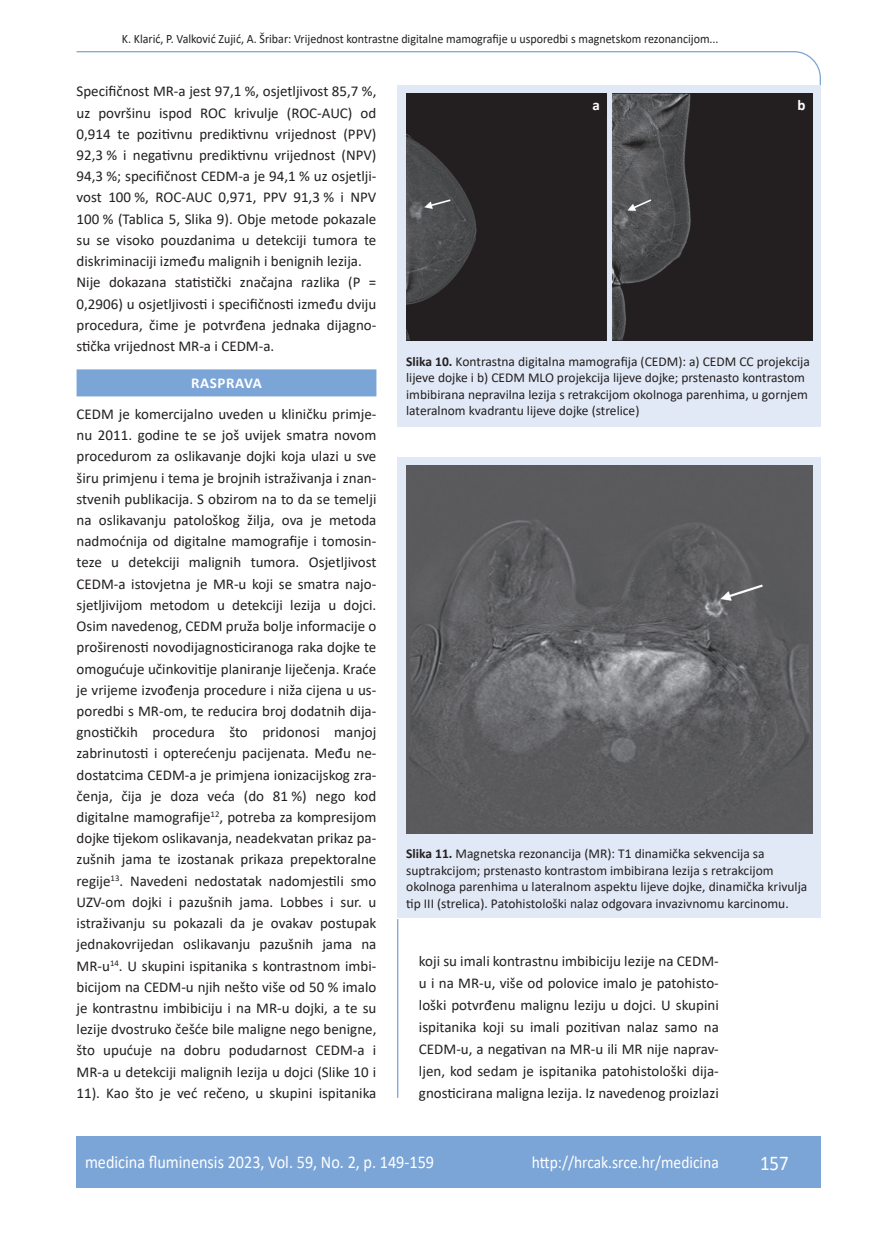
<style>
.page{position:relative;width:872px;height:1234px;background:#fff}
.page>*{position:absolute;margin:0;border:0;box-sizing:border-box;transform-origin:0 0}
.t1{font:21px "Calibri";color:#fff;scale:.9 1}
.t2{font:18px "Calibri";color:#fff;scale:.9 1}
.t3{font:17.25px "Calibri";color:#fff;scale:.9 1}
.osnovni_tekst{font:15px/21.1px "Calibri";color:#231f20;text-align:justify}
.naslov_ruler{font:700 15px "Calibri";letter-spacing:.04em;color:#fff}
.potpis_slika{font:700 15px "Calibri";color:#fff}
.potpis_slika-2{font:13.5px/16.5px "Calibri";color:#231f20}
.glava{font:12.75px "Calibri";color:#231f20;scale:.94 1}
.s1{font-weight:700}
</style>
<div class="page">
<svg style="left:76px;top:51px;width:745px;height:275px"></svg>
<hr style="left:397px;top:918px;width:1px;height:179px;background:#7ca5d7">
<div style="left:77px;top:1135px;width:744px;height:51px;background:#7ca5d7"></div>
<div style="left:77px;top:369px;width:299px;height:27px;background:#7ca5d7"></div>
<div style="left:398px;top:456px;width:423px;height:461px;background:#e1e9f6"></div>
<img style="left:406px;top:465px;width:406px;height:368px">
<div style="left:398px;top:85px;width:423px;height:341px;background:#e1e9f6"></div>
<img style="left:406px;top:94px;width:406px;height:247px">
<div style="left:585px;top:94px;width:22px;height:21px;background:#231f20"></div>
<div style="left:790px;top:94px;width:22px;height:21px;background:#231f20"></div>
<p class="glava" style="left:122px;top:29px;width:636px">K. Klarić, P. Valković Zujić, A. Šribar: Vrijednost kontrastne digitalne mamografije u usporedbi s magnetskom rezonancijom...</p>
<p class="osnovni_tekst" style="left:77px;top:80px;width:301px">Specifičnost MR-a jest 97,1 %, osjetljivost 85,7 %, uz površinu ispod ROC krivulje (ROC-AUC) od 0,914 te pozitivnu prediktivnu vrijednost (PPV)<br>92,3 % i negativnu prediktivnu vrijednost (NPV)<br>94,3 %; specifičnost CEDM-a je 94,1 % uz osjetlji&shy;vost 100 %, ROC-AUC 0,971, PPV 91,3 % i NPV 100 % (Tablica 5, Slika 9). Obje metode pokazale su se visoko pouzdanima u detekciji tumora te diskriminaciji između malignih i benignih lezija.</p>
<p class="osnovni_tekst" style="left:77px;top:271px;width:301px">Nije dokazana statistički značajna razlika (P = 0,2906) u osjetljivosti i specifičnosti između dviju procedura, čime je potvrđena jednaka dijagno&shy;stička vrijednost MR-a i CEDM-a.</p>
<p class="naslov_ruler" style="left:191px;top:372px;width:72px">RASPRAVA</p>
<p class="osnovni_tekst" style="left:77px;top:403px;width:301px">CEDM je komercijalno uveden u kliničku primje&shy;nu 2011. godine te se još uvijek smatra novom procedurom za oslikavanje dojki koja ulazi u sve širu primjenu i tema je brojnih istraživanja i znan&shy;stvenih publikacija. S obzirom na to da se temelji na oslikavanju patološkog žilja, ova je metoda nadmoćnija od digitalne mamografije i tomosin&shy;teze u detekciji malignih tumora. Osjetljivost CEDM-a istovjetna je MR-u koji se smatra najo&shy;sjetljivijom metodom u detekciji lezija u dojci.<br>Osim navedenog, CEDM pruža bolje informacije o proširenosti novodijagnosticiranoga raka dojke te omogućuje učinkovitije planiranje liječenja. Kraće je vrijeme izvođenja procedure i niža cijena u us&shy;poredbi s MR-om, te reducira broj dodatnih dija&shy;gnostičkih procedura što pridonosi manjoj zabrinutosti i opterećenju pacijenata. Među ne&shy;dostatcima CEDM-a je primjena ionizacijskog zra&shy;čenja, čija je doza veća (do 81 %) nego kod digitalne mamografije<sup>12</sup>, potreba za kompresijom dojke tijekom oslikavanja, neadekvatan prikaz pa&shy;zušnih jama te izostanak prikaza prepektoralne regije<sup>13</sup>. Navedeni nedostatak nadomjestili smo UZV-om dojki i pazušnih jama. Lobbes i sur. u istraživanju su pokazali da je ovakav postupak jednakovrijedan oslikavanju pazušnih jama na MR-u<sup>14</sup>. U skupini ispitanika s kontrastnom imbi&shy;bicijom na CEDM-u njih nešto više od 50 % imalo je kontrastnu imbibiciju i na MR-u dojki, a te su lezije dvostruko češće bile maligne nego benigne, što upućuje na dobru podudarnost CEDM-a i MR-a u detekciji malignih lezija u dojci (Slike 10 i 11). Kao što je već rečeno, u skupini ispitanika</p>
<p class="potpis_slika" style="left:592px;top:94px;width:9px">a</p>
<p class="potpis_slika" style="left:797px;top:94px;width:10px">b</p>
<p class="potpis_slika-2" style="left:406px;top:353px;width:405px"><span class="s1">Slika 10.</span> Kontrastna digitalna mamografija (CEDM): a) CEDM CC projekcija lijeve dojke i b) CEDM MLO projekcija lijeve dojke; prstenasto kontrastom imbibirana nepravilna lezija s retrakcijom okolnoga parenhima, u gornjem lateralnom kvadrantu lijeve dojke (strelice)</p>
<p class="potpis_slika-2" style="left:406px;top:845px;width:403px"><span class="s1">Slika 11.</span> Magnetska rezonancija (MR): T1 dinamička sekvencija sa suptrakcijom; prstenasto kontrastom imbibirana lezija s retrakcijom okolnoga parenhima u lateralnom aspektu lijeve dojke, dinamička krivulja tip III (strelica). Patohistološki nalaz odgovara invazivnomu karcinomu.</p>
<p class="osnovni_tekst" style="left:419px;top:949px;width:301px;line-height:22px">koji su imali kontrastnu imbibiciju lezije na CEDM&shy;u i na MR-u, više od polovice imalo je patohisto&shy;loški potvrđenu malignu leziju u dojci. U skupini ispitanika koji su imali pozitivan nalaz samo na CEDM-u, a negativan na MR-u ili MR nije naprav&shy;ljen, kod sedam je ispitanika patohistološki dija&shy;gnosticirana maligna lezija. Iz navedenog proizlazi</p>
<p class="t2" style="left:85px;top:1149px;width:389px">medicina fluminensis 2023, Vol. 59, No. 2, p. 149-159</p>
<p class="t3" style="left:532px;top:1150px;width:209px">http://hrcak.srce.hr/medicina</p>
<p class="t1" style="left:760px;top:1147px;width:33px">157</p>
</div>
